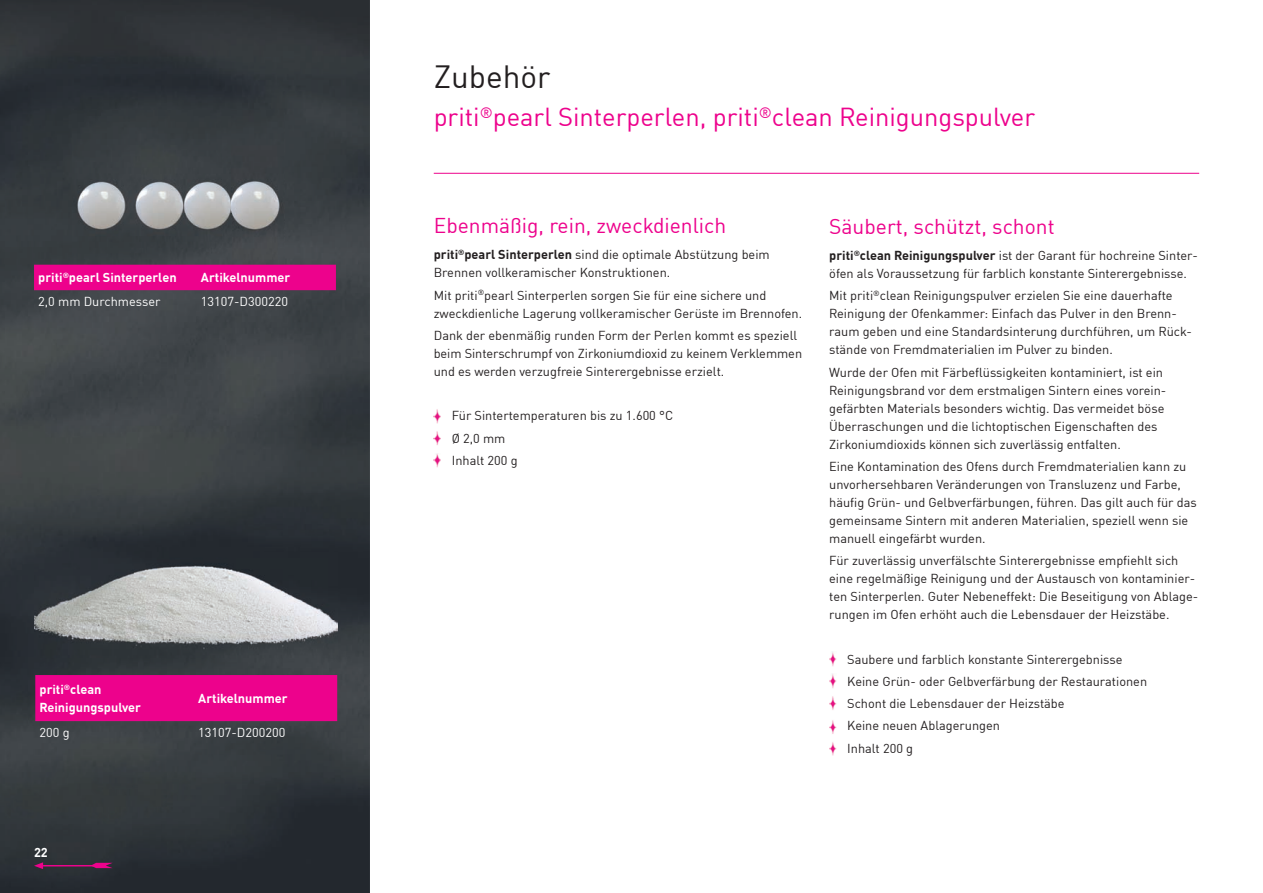
<style>
.page{position:relative;width:1263px;height:893px;background:#fff}
.page>*{position:absolute;margin:0;border:0;box-sizing:border-box;transform-origin:0 0}
.t1{font:31.5px "DIN Offc Pro";color:#231f20}
.t2{font:25.5px "DIN Offc Pro";color:#ed028c}
.t3{font:21px "DIN Offc Pro";color:#ed028c}
.t4{font:12.75px/18px "DIN Offc Pro";color:#231f20}
.t5{font:700 12.75px/18px "DIN Offc Pro";color:#fff}
.t6{font:12.75px "DIN Offc Pro";color:#fff}
.s1{font-weight:700}
</style>
<div class="page">
<img style="left:0;top:0;width:370px;height:893px">
<img style="left:72px;top:111px;width:213px;height:154px">
<img style="left:34px;top:547px;width:303px;height:110px">
<hr style="left:434px;top:173px;width:765px;height:1px;background:#ed028c">
<svg style="left:91px;top:863px;width:22px;height:5px"></svg>
<hr style="left:43px;top:865px;width:59px;height:1px;background:#ed028c">
<svg style="left:34px;top:862px;width:9px;height:7px"></svg>
<div style="left:34px;top:265px;width:302px;height:25px;background:#ed028c"></div>
<div style="left:35px;top:675px;width:302px;height:46px;background:#ed028c"></div>
<svg style="left:434px;top:411px;width:7px;height:12px"></svg>
<svg style="left:434px;top:433px;width:7px;height:11px"></svg>
<svg style="left:434px;top:453px;width:7px;height:15px"></svg>
<svg style="left:829px;top:652px;width:7px;height:14px"></svg>
<svg style="left:829px;top:674px;width:7px;height:14px"></svg>
<svg style="left:829px;top:699px;width:7px;height:9px"></svg>
<svg style="left:829px;top:721px;width:7px;height:12px"></svg>
<svg style="left:829px;top:743px;width:7px;height:13px"></svg>
<p class="t5" style="left:38px;top:267px;width:140px">priti<sup>®</sup>pearl Sinterperlen</p>
<p class="t5" style="left:201px;top:267px;width:91px">Artikelnummer</p>
<p class="t6" style="left:38px;top:292px;width:124px">2,0 mm Durchmesser</p>
<p class="t6" style="left:201px;top:292px;width:89px">13107-D300220</p>
<p class="t5" style="left:40px;top:679px;width:103px">priti<sup>®</sup>clean<br>Reinigungspulver</p>
<p class="t5" style="left:198px;top:688px;width:91px">Artikelnummer</p>
<p class="t6" style="left:40px;top:722px;width:32px">200 g</p>
<p class="t6" style="left:198px;top:722px;width:89px">13107-D200200</p>
<p class="t5" style="left:34px;top:842px;width:15px">22</p>
<h1 class="t1" style="left:434px;top:52px;width:118px">Zubehör</h1>
<h2 class="t2" style="left:434px;top:97px;width:603px">priti<sup>®</sup>pearl Sinterperlen, priti<sup>®</sup>clean Reinigungspulver</h2>
<h3 class="t3" style="left:434px;top:209px;width:294px">Ebenmäßig, rein, zweckdienlich</h3>
<p class="t4" style="left:434px;top:245px;width:338px"><span class="s1">priti</span><sup>®</sup><span class="s1">pearl Sinterperlen</span> sind die optimale Abstützung beim<br>Brennen vollkeramischer Konstruktionen.</p>
<p class="t4" style="left:434px;top:285px;width:370px">Mit priti<sup>®</sup>pearl Sinterperlen sorgen Sie für eine sichere und zweckdienliche Lagerung vollkeramischer Gerüste im Brennofen.</p>
<p class="t4" style="left:434px;top:325px;width:370px">Dank der ebenmäßig runden Form der Perlen kommt es speziell beim Sinterschrumpf von Zirkoniumdioxid zu keinem Verklemmen und es werden verzugfreie Sinterergebnisse erzielt.</p>
<p class="t4" style="left:452px;top:403px;width:223px;line-height:22.2px">Für Sintertemperaturen bis zu 1.600 °C<br>Ø 2,0 mm<br>Inhalt 200 g</p>
<h3 class="t3" style="left:829px;top:209px;width:227px">Säubert, schützt, schont</h3>
<p class="t4" style="left:829px;top:245px;width:370px"><span class="s1">priti</span><sup>®</sup><span class="s1">clean Reinigungspulver</span> ist der Garant für hochreine Sinter&shy;öfen als Voraussetzung für farblich konstante Sinterergebnisse.</p>
<p class="t4" style="left:829px;top:285px;width:364px">Mit priti<sup>®</sup>clean Reinigungspulver erzielen Sie eine dauerhafte Reinigung der Ofenkammer: Einfach das Pulver in den Brenn&shy;raum geben und eine Standardsinterung durchführen, um Rück&shy;stände von Fremdmaterialien im Pulver zu binden.</p>
<p class="t4" style="left:829px;top:362px;width:339px">Wurde der Ofen mit Färbeflüssigkeiten kontaminiert, ist ein Reinigungsbrand vor dem erstmaligen Sintern eines vorein&shy;gefärbten Materials besonders wichtig. Das vermeidet böse Überraschungen und die lichtoptischen Eigenschaften des Zirkoniumdioxids können sich zuverlässig entfalten.</p>
<p class="t4" style="left:829px;top:456px;width:369px">Eine Kontamination des Ofens durch Fremdmaterialien kann zu unvorhersehbaren Veränderungen von Transluzenz und Farbe, häufig Grün- und Gelbverfärbungen, führen. Das gilt auch für das gemeinsame Sintern mit anderen Materialien, speziell wenn sie manuell eingefärbt wurden.</p>
<p class="t4" style="left:829px;top:550px;width:370px">Für zuverlässig unverfälschte Sinterergebnisse empfiehlt sich eine regelmäßige Reinigung und der Austausch von kontaminier&shy;ten Sinterperlen. Guter Nebeneffekt: Die Beseitigung von Ablage&shy;rungen im Ofen erhöht auch die Lebensdauer der Heizstäbe.</p>
<p class="t4" style="left:847px;top:647px;width:301px;line-height:22.2px">Saubere und farblich konstante Sinterergebnisse Keine Grün- oder Gelbverfärbung der Restaurationen Schont die Lebensdauer der Heizstäbe<br>Keine neuen Ablagerungen<br>Inhalt 200 g</p>
</div>
